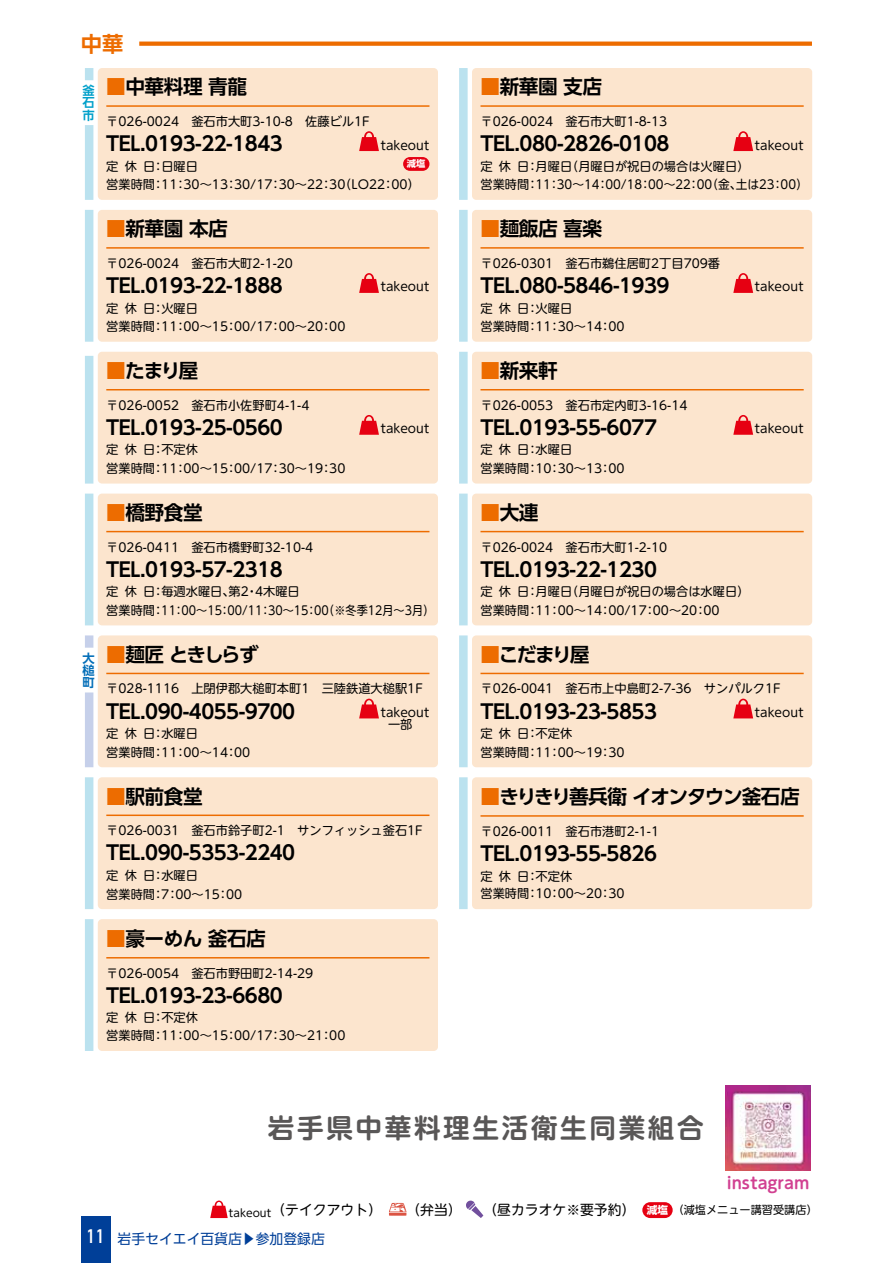
<style>
.page{position:relative;width:893px;height:1263px;background:#fff}
.page>*{position:absolute;margin:0;border:0;box-sizing:border-box;transform-origin:0 0}
.t1{font:700 26.55px "UD Shin M Go Pro De";letter-spacing:.1em;color:#595757}
.t2{font:700 21.3px "UD Shin Go Pro De";color:#ed6c00}
.t3{font:700 19.65px "UD Shin Go Pro De";letter-spacing:-.025em;color:#000}
.t4{font:700 19.65px "UD Shin Go Pro De";letter-spacing:-.075em;color:#000}
.t5{font:700 19.65px "UD Shin Go Pro De";letter-spacing:-.085em;color:#000}
.t6{font:700 15.9px "UD Shin M Go Pro De";color:#d14091}
.t7{font:13.8px "UD Shin M Go Pro";color:#000}
.t8{font:13.8px "UD Shin Go Pro";color:#003f98}
.t9{font:12.15px/18.6px "UD Shin M Go Pro";color:#000}
.t10{font:700 12.15px/12.1px "UD Shin Go Pro De";color:#00a0ca;text-align:justify}
.t11{font:700 12.15px/12.1px "UD Shin Go Pro De";color:#036eb8;text-align:justify}
.t12{font:11.1px "UD Shin M Go Pro";color:#000}
.t13{font:700 9.3px "UD Shin Go Pro";color:#fff}
.s1{color:#ed6c00}
.s2{font-size:13.8px}
.s3{font-family:"UD Shin Go Pro";font-weight:700;font-size:10.65px;color:#fff}
.s4{font-family:"DIN Alternate";font-weight:700;font-size:19.2px;color:#fff}
</style>
<div class="page">
<div style="left:98px;top:68px;width:340px;height:132px;background:#fce5ce;border-radius:4px"></div>
<div style="left:472px;top:68px;width:340px;height:132px;background:#fce5ce;border-radius:4px"></div>
<div style="left:98px;top:210px;width:340px;height:132px;background:#fce5ce;border-radius:4px"></div>
<div style="left:472px;top:210px;width:340px;height:132px;background:#fce5ce;border-radius:4px"></div>
<div style="left:98px;top:352px;width:340px;height:132px;background:#fce5ce;border-radius:4px"></div>
<div style="left:472px;top:352px;width:340px;height:132px;background:#fce5ce;border-radius:4px"></div>
<div style="left:98px;top:494px;width:340px;height:131px;background:#fce5ce;border-radius:4px"></div>
<div style="left:472px;top:494px;width:340px;height:131px;background:#fce5ce;border-radius:4px"></div>
<div style="left:98px;top:635px;width:340px;height:132px;background:#fce5ce;border-radius:4px"></div>
<div style="left:472px;top:635px;width:340px;height:132px;background:#fce5ce;border-radius:4px"></div>
<div style="left:98px;top:777px;width:340px;height:132px;background:#fce5ce;border-radius:4px"></div>
<div style="left:472px;top:777px;width:340px;height:132px;background:#fce5ce;border-radius:4px"></div>
<div style="left:98px;top:919px;width:340px;height:132px;background:#fce5ce;border-radius:4px"></div>
<div style="left:85px;top:356px;width:8px;height:128px;background:#bbe2ef"></div>
<div style="left:85px;top:68px;width:8px;height:12px;background:#bbe2ef"></div>
<div style="left:85px;top:125px;width:8px;height:75px;background:#bbe2ef"></div>
<div style="left:85px;top:494px;width:8px;height:131px;background:#bbe2ef"></div>
<div style="left:85px;top:210px;width:8px;height:132px;background:#bbe2ef"></div>
<div style="left:85px;top:777px;width:8px;height:132px;background:#bbe2ef"></div>
<div style="left:85px;top:919px;width:8px;height:132px;background:#bbe2ef"></div>
<div style="left:459px;top:352px;width:9px;height:132px;background:#bbe2ef"></div>
<div style="left:459px;top:68px;width:9px;height:132px;background:#bbe2ef"></div>
<div style="left:459px;top:494px;width:9px;height:131px;background:#bbe2ef"></div>
<div style="left:459px;top:210px;width:9px;height:132px;background:#bbe2ef"></div>
<div style="left:459px;top:635px;width:9px;height:132px;background:#bbe2ef"></div>
<div style="left:459px;top:777px;width:9px;height:132px;background:#bbe2ef"></div>
<svg style="left:139px;top:42px;width:673px;height:4px;background:#ed730d"></svg>
<hr style="left:106px;top:673px;width:323px;height:1px;background:#ed6c00">
<hr style="left:480px;top:531px;width:324px;height:1px;background:#ed6c00">
<hr style="left:480px;top:673px;width:324px;height:1px;background:#ed6c00">
<hr style="left:106px;top:814px;width:323px;height:2px;background:#ed6c00">
<hr style="left:106px;top:105px;width:323px;height:2px;background:#ed6c00">
<hr style="left:480px;top:105px;width:324px;height:2px;background:#ed6c00">
<hr style="left:480px;top:389px;width:324px;height:1px;background:#ed6c00">
<hr style="left:106px;top:247px;width:323px;height:2px;background:#ed6c00">
<hr style="left:106px;top:389px;width:323px;height:1px;background:#ed6c00">
<hr style="left:106px;top:531px;width:323px;height:1px;background:#ed6c00">
<hr style="left:480px;top:815px;width:324px;height:2px;background:#ed6c00">
<hr style="left:106px;top:957px;width:323px;height:1px;background:#ed6c00">
<hr style="left:480px;top:247px;width:324px;height:2px;background:#ed6c00">
<svg style="left:359px;top:131px;width:20px;height:20px"></svg>
<div style="left:403px;top:157px;width:26px;height:14px;background:#e60012;border-radius:7px"></div>
<svg style="left:733px;top:131px;width:20px;height:20px"></svg>
<svg style="left:359px;top:273px;width:20px;height:20px"></svg>
<svg style="left:733px;top:273px;width:20px;height:20px"></svg>
<svg style="left:733px;top:415px;width:20px;height:20px"></svg>
<svg style="left:733px;top:699px;width:20px;height:19px"></svg>
<svg style="left:359px;top:415px;width:20px;height:20px"></svg>
<div style="left:85px;top:635px;width:8px;height:13px;background:#c6d0ea"></div>
<div style="left:85px;top:692px;width:8px;height:75px;background:#c6d0ea"></div>
<svg style="left:359px;top:699px;width:20px;height:19px"></svg>
<svg style="left:210px;top:1200px;width:18px;height:18px"></svg>
<svg style="left:389px;top:1203px;width:18px;height:13px"></svg>
<svg style="left:466px;top:1200px;width:17px;height:18px"></svg>
<div style="left:642px;top:1202px;width:31px;height:16px;background:#e60012;border-radius:8px"></div>
<img style="left:726px;top:1085px;width:85px;height:85px">
<img style="left:733px;top:1093px;width:70px;height:70px">
<div style="left:81px;top:1216px;width:30px;height:47px;background:#003f98"></div>
<h2 class="t2" style="left:81px;top:26px;width:44px">中華</h2>
<p class="t10" style="left:82px;top:84px;width:14px">釜石市</p>
<h3 class="t3" style="left:106px;top:71px;width:142px"><span class="s1">■</span>中華料理青龍</h3>
<p class="t9" style="left:106px;top:112px;width:265px">〒026-0024　釜石市大町3-10-8　佐藤ビル1F</p>
<h3 class="t3" style="left:106px;top:128px;width:178px">TEL.0193-22-1843</h3>
<p class="t9" style="left:106px;top:156px;width:315px">定休日：日曜日<br>営業時間：11：30～13：30/17：30～22：30（LO22：00）</p>
<p class="t9" style="left:380px;top:135px;width:51px">takeout</p>
<p class="t13" style="left:407px;top:156px;width:20px">減塩</p>
<h3 class="t3" style="left:480px;top:71px;width:123px"><span class="s1">■</span>新華園支店</h3>
<p class="t9" style="left:480px;top:112px;width:188px">〒026-0024　釜石市大町1-8-13</p>
<h3 class="t3" style="left:480px;top:128px;width:190px">TEL.080-2826-0108</h3>
<p class="t9" style="left:480px;top:156px;width:329px">定休日：月曜日（月曜日が祝日の場合は火曜日）<br>営業時間：11：30～14：00/18：00～22：00（金、土は23：00）</p>
<p class="t9" style="left:755px;top:135px;width:51px">takeout</p>
<p class="t11" style="left:82px;top:651px;width:14px">大槌町</p>
<h3 class="t3" style="left:106px;top:213px;width:123px"><span class="s1">■</span>新華園本店</h3>
<p class="t9" style="left:106px;top:253px;width:188px">〒026-0024　釜石市大町2-1-20</p>
<h3 class="t3" style="left:106px;top:270px;width:178px">TEL.0193-22-1888</h3>
<p class="t9" style="left:106px;top:298px;width:241px">定休日：火曜日<br>営業時間：11：00～15：00/17：00～20：00</p>
<h3 class="t3" style="left:106px;top:355px;width:93px"><span class="s1">■</span>たまり屋</h3>
<p class="t9" style="left:106px;top:395px;width:205px">〒026-0052　釜石市小佐野町4-1-4</p>
<h3 class="t3" style="left:106px;top:411px;width:178px">TEL.0193-25-0560</h3>
<p class="t9" style="left:106px;top:440px;width:241px">定休日：不定休<br>営業時間：11：00～15：00/17：30～19：30</p>
<h3 class="t3" style="left:106px;top:496px;width:98px"><span class="s1">■</span>橋野食堂</h3>
<p class="t9" style="left:106px;top:537px;width:209px">〒026-0411　釜石市橋野町32-10-4</p>
<h3 class="t3" style="left:106px;top:553px;width:178px">TEL.0193-57-2318</h3>
<p class="t9" style="left:106px;top:582px;width:329px">定休日：毎週水曜日、第2・4木曜日<br>営業時間：11：00～15：00/11：30〜15：00（※冬季12月〜3月）</p>
<h3 class="t3" style="left:480px;top:213px;width:123px"><span class="s1">■</span>麺飯店喜楽</h3>
<p class="t9" style="left:480px;top:253px;width:241px">〒026-0301　釜石市鵜住居町2丁目709番</p>
<h3 class="t3" style="left:480px;top:270px;width:190px">TEL.080-5846-1939</h3>
<p class="t9" style="left:480px;top:298px;width:146px">定休日：火曜日<br>営業時間：11：30～14：00</p>
<p class="t9" style="left:380px;top:277px;width:51px">takeout</p>
<p class="t9" style="left:755px;top:277px;width:51px">takeout</p>
<h3 class="t3" style="left:480px;top:355px;width:79px"><span class="s1">■</span>新来軒</h3>
<p class="t9" style="left:480px;top:395px;width:209px">〒026-0053　釜石市定内町3-16-14</p>
<h3 class="t3" style="left:480px;top:411px;width:178px">TEL.0193-55-6077</h3>
<p class="t9" style="left:480px;top:440px;width:146px">定休日：水曜日<br>営業時間：10：30～13：00</p>
<p class="t9" style="left:380px;top:419px;width:51px">takeout</p>
<p class="t9" style="left:755px;top:419px;width:51px">takeout</p>
<h3 class="t3" style="left:480px;top:496px;width:60px"><span class="s1">■</span>大連</h3>
<p class="t9" style="left:480px;top:537px;width:188px">〒026-0024　釜石市大町1-2-10</p>
<h3 class="t3" style="left:480px;top:553px;width:178px">TEL.0193-22-1230</h3>
<p class="t9" style="left:480px;top:582px;width:271px">定休日：月曜日（月曜日が祝日の場合は水曜日）営業時間：11：00～14：00/17：00～20：00</p>
<h3 class="t3" style="left:480px;top:638px;width:111px"><span class="s1">■</span>こだまり屋</h3>
<p class="t9" style="left:480px;top:679px;width:302px">〒026-0041　釜石市上中島町2-7-36　サンパルク1F</p>
<h3 class="t3" style="left:480px;top:695px;width:178px">TEL.0193-23-5853</h3>
<p class="t9" style="left:480px;top:723px;width:146px">定休日：不定休<br>営業時間：11：00～19：30</p>
<h3 class="t5" style="left:106px;top:638px;width:154px"><span class="s1">■</span>麺匠ときしらず</h3>
<p class="t9" style="left:106px;top:679px;width:318px">〒028-1116　上閉伊郡大槌町本町1　三陸鉄道大槌駅1F</p>
<h3 class="t3" style="left:106px;top:695px;width:190px">TEL.090-4055-9700</h3>
<p class="t9" style="left:106px;top:723px;width:146px">定休日：水曜日<br>営業時間：11：00～14：00</p>
<p class="t9" style="left:388px;top:706px;width:43px;line-height:12.3px;text-indent:-8px">takeout一部</p>
<p class="t9" style="left:755px;top:702px;width:51px">takeout</p>
<h3 class="t3" style="left:106px;top:780px;width:98px"><span class="s1">■</span>駅前食堂</h3>
<p class="t9" style="left:106px;top:821px;width:318px">〒026-0031　釜石市鈴子町2-1　サンフィッシュ釜石1F</p>
<h3 class="t3" style="left:106px;top:837px;width:190px">TEL.090-5353-2240</h3>
<p class="t9" style="left:106px;top:865px;width:137px">定休日：水曜日<br>営業時間：7：00～15：00</p>
<h3 class="t3" style="left:106px;top:923px;width:161px"><span class="s1">■</span>豪ーめん釜石店</h3>
<p class="t9" style="left:106px;top:963px;width:209px">〒026-0054　釜石市野田町2-14-29</p>
<h3 class="t3" style="left:106px;top:979px;width:178px">TEL.0193-23-6680</h3>
<p class="t9" style="left:106px;top:1008px;width:241px;line-height:17.2px">定休日：不定休<br>営業時間：11：00〜15：00/17：30〜21：00</p>
<h3 class="t4" style="left:480px;top:781px;width:321px"><span class="s1">■</span>きりきり善兵衛イオンタウン釜石店</h3>
<p class="t9" style="left:480px;top:821px;width:180px">〒026-0011　釜石市港町2-1-1</p>
<h3 class="t3" style="left:480px;top:838px;width:178px">TEL.0193-55-5826</h3>
<p class="t9" style="left:480px;top:867px;width:146px;line-height:17.2px">定休日：不定休<br>営業時間：10：00〜20：30</p>
<h1 class="t1" style="left:268px;top:1106px;width:437px">岩手県中華料理生活衛生同業組合</h1>
<h3 class="t6" style="left:727px;top:1170px;width:84px">INSTAGRAM</h3>
<p class="t7" style="left:229px;top:1198px;width:162px"><sub>takeout</sub>（テイクアウト）　</p>
<p class="t7" style="left:406px;top:1198px;width:57px">（弁当）</p>
<p class="t12" style="left:483px;top:1200px;width:336px"><span class="s2">（昼カラオケ※要予約）　</span><span class="s3">減塩</span>（減塩メニュー講習受講店）</p>
<p class="t8" style="left:86px;top:1228px;width:240px"><span class="s4">11</span> 岩手セイエイ百貨店▶参加登録店</p>
</div>
